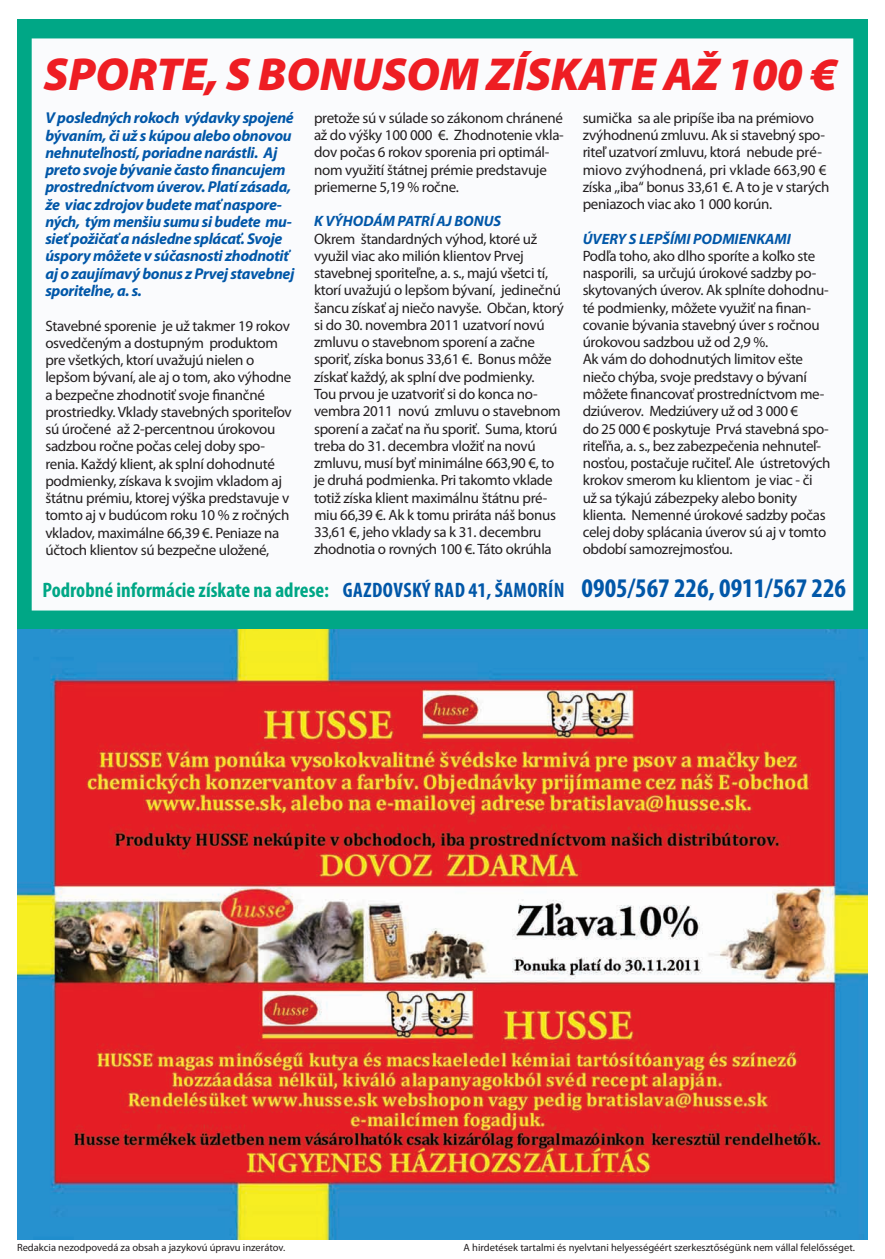
<style>
.page{position:relative;width:885px;height:1259px;background:#fff}
.page>*{position:absolute;margin:0;border:0;box-sizing:border-box;transform-origin:0 0}
.t1{font:italic 900 46.5px "Myriad Pro";color:#ee1d23}
.t2{font:700 condensed 21px "Myriad Pro";color:#00a786}
.t3{font:italic 700 15.75px/17.2px "Myriad Pro";letter-spacing:-.02em;color:#0157a8}
.t4{font:15px/17.2px "Myriad Pro";letter-spacing:-.02em;color:#231f20}
.t5{font:italic 700 15px "Myriad Pro";color:#0157a8}
.t6{font:10.5px "Myriad Pro";color:#231f20}
.s1{color:#0157a8}
.s2{font-size:27px;color:#0157a8}
</style>
<div class="page">
<img style="left:17px;top:19px;width:850px;height:1220px">
<h1 class="t1" style="left:44px;top:47px;width:793px">SPORTE, S BONUSOM ZÍSKATE AŽ 100 €</h1>
<p class="t3" style="left:45px;top:109px;width:250px">V posledných rokoch výdavky spojené bývaním, či už s kúpou alebo obnovou nehnuteľností, poriadne narástli. Aj preto svoje bývanie často financujem prostredníctvom úverov. Platí zásada, že viac zdrojov budete mať naspore&shy;ných, tým menšiu sumu si budete mu&shy;sieť požičať a následne splácať. Svoje úspory môžete v súčasnosti zhodnotiť aj o zaujímavý bonus z Prvej stavebnej sporiteľne, a. s.</p>
<p class="t4" style="left:45px;top:317px;width:248px">Stavebné sporenie je už takmer 19 rokov osvedčeným a dostupným produktom pre všetkých, ktorí uvažujú nielen o lepšom bývaní, ale aj o tom, ako výhodne a bezpečne zhodnotiť svoje finančné prostriedky. Vklady stavebných sporiteľov sú úročené až 2-percentnou úrokovou sadzbou ročne počas celej doby spo&shy;renia. Každý klient, ak splní dohodnuté podmienky, získava k svojim vkladom aj štátnu prémiu, ktorej výška predstavuje v tomto aj v budúcom roku 10 % z ročných vkladov, maximálne 66,39 €. Peniaze na účtoch klientov sú bezpečne uložené,</p>
<p class="t4" style="left:314px;top:109px;width:251px">pretože sú v súlade so zákonom chránené až do výšky 100 000 €. Zhodnotenie vkla&shy;dov počas 6 rokov sporenia pri optimál&shy;nom využití štátnej prémie predstavuje priemerne 5,19 % ročne.</p>
<p class="t5" style="left:314px;top:212px;width:189px">K VÝHODÁM PATRÍ AJ BONUS</p>
<p class="t4" style="left:314px;top:230px;width:251px">Okrem štandardných výhod, ktoré už využil viac ako milión klientov Prvej stavebnej sporiteľne, a. s., majú všetci tí, ktorí uvažujú o lepšom bývaní, jedinečnú šancu získať aj niečo navyše. Občan, ktorý si do 30. novembra 2011 uzatvorí novú zmluvu o stavebnom sporení a začne sporiť, získa bonus 33,61 €. Bonus môže získať každý, ak splní dve podmienky.<br>Tou prvou je uzatvoriť si do konca no&shy;vembra 2011 novú zmluvu o stavebnom sporení a začať na ňu sporiť. Suma, ktorú treba do 31. decembra vložiť na novú zmluvu, musí byť minimálne 663,90 €, to je druhá podmienka. Pri takomto vklade totiž získa klient maximálnu štátnu pré&shy;miu 66,39 €. Ak k tomu priráta náš bonus 33,61 €, jeho vklady sa k 31. decembru zhodnotia o rovných 100 €. Táto okrúhla</p>
<p class="t4" style="left:582px;top:109px;width:248px">sumička sa ale pripíše iba na prémiovo zvýhodnenú zmluvu. Ak si stavebný spo&shy;riteľ uzatvorí zmluvu, ktorá nebude pré&shy;miovo zvýhodnená, pri vklade 663,90 € získa ,,iba“ bonus 33,61 €. A to je v starých peniazoch viac ako 1 000 korún.</p>
<p class="t5" style="left:582px;top:230px;width:210px">ÚVERY S LEPŠÍMI PODMIENKAMI</p>
<p class="t4" style="left:582px;top:247px;width:249px">Podľa toho, ako dlho sporíte a koľko ste nasporili, sa určujú úrokové sadzby po&shy;skytovaných úverov. Ak splníte dohodnu&shy;té podmienky, môžete využiť na finan&shy;covanie bývania stavebný úver s ročnou úrokovou sadzbou už od 2,9 %.<br>Ak vám do dohodnutých limitov ešte niečo chýba, svoje predstavy o bývaní môžete financovať prostredníctvom me&shy;dziúverov. Medziúvery už od 3 000 €<br>do 25 000 € poskytuje Prvá stavebná spo&shy;riteľňa, a. s., bez zabezpečenia nehnuteľ&shy;nosťou, postačuje ručiteľ. Ale ústretových krokov smerom ku klientom je viac - či už sa týkajú zábezpeky alebo bonity klienta. Nemenné úrokové sadzby počas celej doby splácania úverov sú aj v tomto období samozrejmosťou.</p>
<h2 class="t2" style="left:43px;top:577px;width:805px">Podrobné informácie získate na adrese: <span class="s1">GAZDOVSKÝ RAD 41, ŠAMORÍN</span> <span class="s2">0905/567 226, 0911/567 226</span></h2>
<p class="t6" style="left:17px;top:1243px;width:270px">Redakcia nezodpovedá za obsah a jazykovú úpravu inzerátov.</p>
<p class="t6" style="left:463px;top:1243px;width:393px">A hirdetések tartalmi és nyelvtani helyességéért szerkesztőségünk nem vállal felelősséget.</p>
</div>
